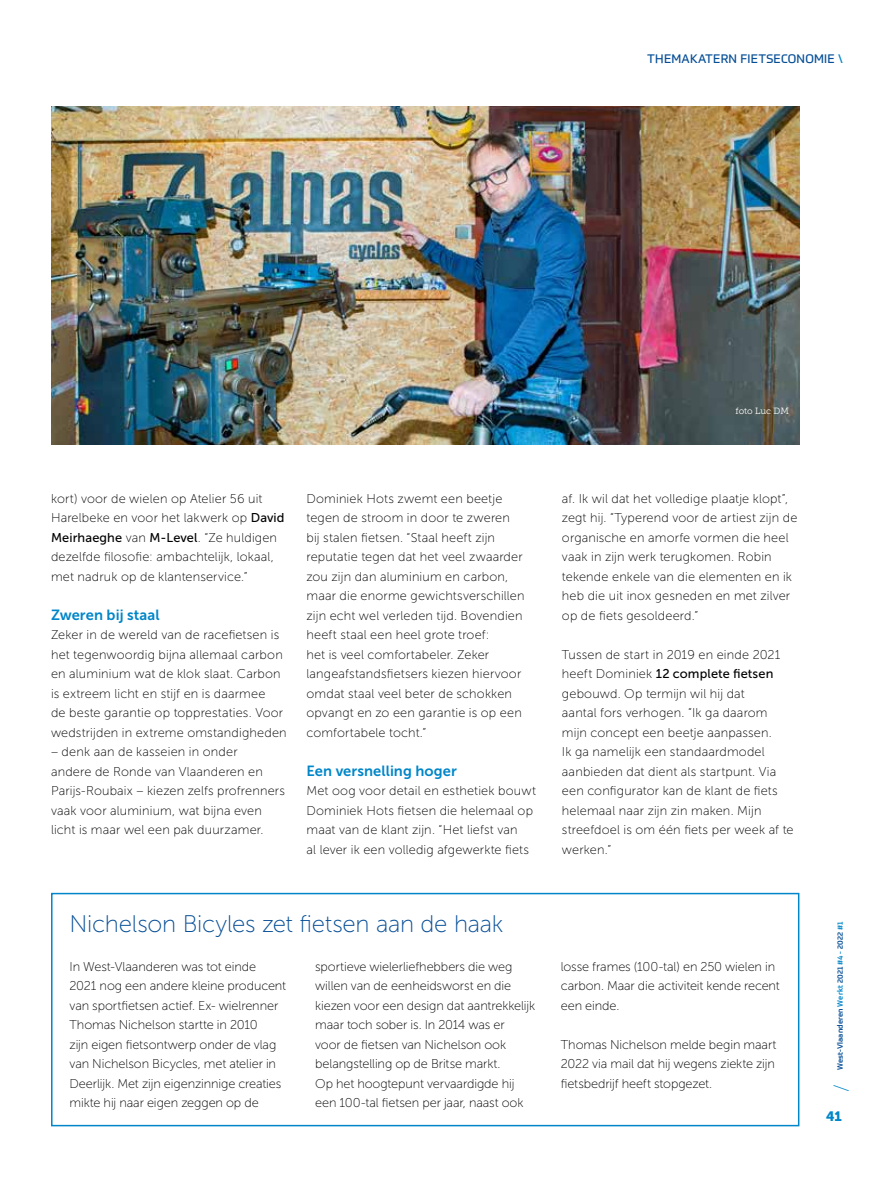
<style>
.page{position:relative;width:893px;height:1191px;background:#fff}
.page>*{position:absolute;margin:0;border:0;box-sizing:border-box;transform-origin:0 0}
.t1{font:24px "Museo Sans 100";letter-spacing:-.01em;color:#064e96}
.t2{font:100 21px "Prometo";color:#0086c9}
.t3{font:14.7px "Museo Sans 700";letter-spacing:.005em;color:#0086c9}
.t4{font:13.5px "Museo Slab 900";color:#0086c9}
.t5{font:12.75px/19.5px "Museo Sans 100";letter-spacing:.01em;color:#000}
.t6{font:12.75px/19.5px "Museo Sans 100";letter-spacing:-.01em;color:#000}
.t7{font:12.75px "Museo Sans 500";letter-spacing:.01em;color:#000}
.t8{font:12px "Prometo";letter-spacing:.02em;color:#064e96}
.t9{font:9px "Museo Slab 300";letter-spacing:-.005em;color:#fff}
.t10{font:500 7.5px "Prometo";letter-spacing:.025em;color:#064e96}
.s1{color:#0086c9}
.s2{font-family:"Museo Sans 500"}
.s3{font-family:"Museo Sans 100"}
</style>
<div class="page">
<div style="left:51px;top:892px;width:748px;height:234px;border:2px solid #0086c9"></div>
<img style="left:51px;top:106px;width:748px;height:338px">
<p class="t8" style="left:647px;top:52px;width:197px">THEMAKATERN FIETSECONOMIE <span class="s1">\</span></p>
<p class="t9" style="left:735px;top:406px;width:55px">foto Luc DM</p>
<p class="t5" style="left:51px;top:489px;width:235px">kort) voor de wielen op Atelier 56 uit<br>Harelbeke en voor het lakwerk op <span class="s2">David</span></p>
<p class="t7" style="left:51px;top:530px;width:228px">Meirhaeghe <span class="s3">van</span> M-Level<span class="s3">. “Ze huldigen</span></p>
<p class="t5" style="left:51px;top:547px;width:224px">dezelfde filosofie: ambachtelijk, lokaal, met nadruk op de klantenservice.”</p>
<p class="t3" style="left:51px;top:606px;width:110px">Zweren bij staal</p>
<p class="t5" style="left:51px;top:625px;width:237px">Zeker in de wereld van de racefietsen is het tegenwoordig bijna allemaal carbon en aluminium wat de klok slaat. Carbon is extreem licht en stijf en is daarmee<br>de beste garantie op topprestaties. Voor wedstrijden in extreme omstandigheden</p>
<p class="t5" style="left:51px;top:742px;width:235px">– denk aan de kasseien in onder<br>andere de Ronde van Vlaanderen en Parijs-Roubaix – kiezen zelfs profrenners vaak voor aluminium, wat bijna even licht is maar wel een pak duurzamer.</p>
<p class="t5" style="left:306px;top:488px;width:220px">Dominiek Hots zwemt een beetje tegen de stroom in door te zweren bij stalen fietsen. “Staal heeft zijn reputatie tegen dat het veel zwaarder zou zijn dan aluminium en carbon, maar die enorme gewichtsverschillen zijn echt wel verleden tijd. Bovendien heeft staal een heel grote troef:<br>het is veel comfortabeler. Zeker langeafstandsfietsers kiezen hiervoor omdat staal veel beter de schokken opvangt en zo een garantie is op een comfortabele tocht.”</p>
<p class="t3" style="left:306px;top:762px;width:152px">Een versnelling hoger</p>
<p class="t5" style="left:306px;top:781px;width:231px">Met oog voor detail en esthetiek bouwt Dominiek Hots fietsen die helemaal op maat van de klant zijn. “Het liefst van<br>al lever ik een volledig afgewerkte fiets</p>
<p class="t5" style="left:562px;top:489px;width:237px">af. Ik wil dat het volledige plaatje klopt”, zegt hij. “Typerend voor de artiest zijn de organische en amorfe vormen die heel vaak in zijn werk terugkomen. Robin tekende enkele van die elementen en ik heb die uit inox gesneden en met zilver op de fiets gesoldeerd.”</p>
<p class="t5" style="left:562px;top:644px;width:220px">Tussen de start in 2019 en einde 2021</p>
<p class="t7" style="left:562px;top:667px;width:213px"><span class="s3">heeft Dominiek</span> 12 complete fietsen</p>
<p class="t5" style="left:562px;top:683px;width:233px">gebouwd. Op termijn wil hij dat<br>aantal fors verhogen. “Ik ga daarom mijn concept een beetje aanpassen.<br>Ik ga namelijk een standaardmodel aanbieden dat dient als startpunt. Via een configurator kan de klant de fiets helemaal naar zijn zin maken. Mijn streefdoel is om één fiets per week af te werken.”</p>
<h1 class="t1" style="left:70px;top:911px;width:435px">Nichelson Bicyles zet fietsen aan de haak</h1>
<p class="t5" style="left:70px;top:957px;width:218px">In West-Vlaanderen was tot einde 2021 nog een andere kleine producent van sportfietsen actief. Ex- wielrenner Thomas Nichelson startte in 2010<br>zijn eigen fietsontwerp onder de vlag van Nichelson Bicycles, met atelier in Deerlijk. Met zijn eigenzinnige creaties mikte hij naar eigen zeggen op de</p>
<p class="t6" style="left:315px;top:956px;width:222px">sportieve wielerliefhebbers die weg willen van de eenheidsworst en die kiezen voor een design dat aantrekkelijk maar toch sober is. In 2014 was er<br>voor de fietsen van Nichelson ook belangstelling op de Britse markt.<br>Op het hoogtepunt vervaardigde hij een 100-tal fietsen per jaar, naast ook</p>
<p class="t5" style="left:561px;top:956px;width:221px">losse frames (100-tal) en 250 wielen in carbon. Maar die activiteit kende recent een einde.</p>
<p class="t5" style="left:561px;top:1034px;width:217px;text-align:justify">Thomas Nichelson melde begin maart 2022 via mail dat hij wegens ziekte zijn fietsbedrijf heeft stopgezet.</p>
<p class="t10" style="left:835px;top:1070px;width:150px;rotate:-90deg">West-Vlaanderen <span class="s1">Werkt</span> 2021 <span class="s1">#4 -</span> 2022 <span class="s1">#1</span></p>
<h2 class="t2" style="left:829px;top:1092px;width:9px;rotate:-90deg">/</h2>
<p class="t4" style="left:826px;top:1108px;width:17px">41</p>
</div>
